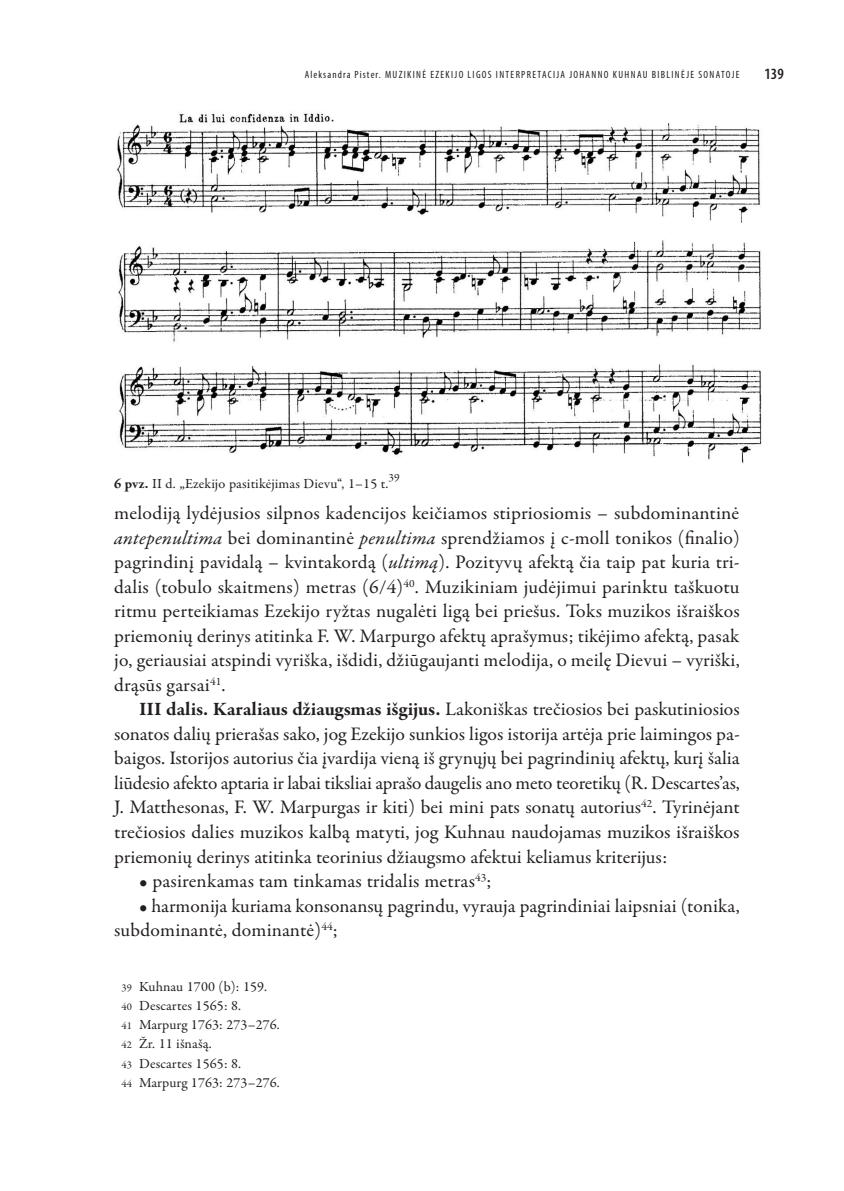
<style>
.page{position:relative;width:844px;height:1191px;background:#fff}
.page>*{position:absolute;margin:0;border:0;box-sizing:border-box;transform-origin:0 0}
.tekstas_menotyra{font:19.25px/24.5px "Garamond Premr Pro";letter-spacing:.005em;color:#231f20;text-align:justify}
.t1{font:600 condensed 15.75px "Myriad Pro";color:#231f20}
.isnasa{font:14px "Garamond Premr Pro";letter-spacing:.01em;color:#231f20}
.paveikslo_pav{font:14px "Garamond Premr Pro";letter-spacing:.01em;color:#231f20}
.paveikslo_pav-2{font:11.2px "Garamond Premr Pro";color:#231f20}
.t2{font:condensed 10.5px "Myriad Pro";letter-spacing:.125em;color:#231f20}
.s1{font-weight:700}
.s2{font-style:italic}
.s3{font-size:10.5px}
</style>
<div class="page">
<img style="left:117px;top:113px;width:645px;height:351px">
<p class="t2" style="left:304px;top:69px;width:436px">Aleksandra Pister. MUZIKINĖ EZEKIJO LIGOS INTERPRETACIJA JOHANNO KUHNAU BIBLINĖJE SONATOJE</p>
<p class="t1" style="left:764px;top:65px;width:21px">139</p>
<p class="paveikslo_pav" style="left:114px;top:475px;width:276px"><span class="s1">6 pvz.</span> II d. „Ezekijo pasitikėjimas Dievu“, 1–15 t.</p>
<p class="paveikslo_pav-2" style="left:388px;top:471px;width:13px">39</p>
<p class="tekstas_menotyra" style="left:114px;top:501px;width:627px">melodiją lydėjusios silpnos kadencijos keičiamos stipriosiomis – subdominantinė <span class="s2">antepenultima</span> bei<sup>39</sup>dominantinė <span class="s2">penultima</span> sprendžiamos į c-moll tonikos (finalio) pagrindinį pavidalą – kvintakordą (<span class="s2">ultimą</span>). Pozityvų afektą čia taip pat kuria tri&shy;dalis (tobulo skaitmens) metras (6/4)<sup>40</sup>. Muzikiniam judėjimui parinktu taškuotu ritmu perteikiamas Ezekijo ryžtas nugalėti ligą bei priešus. Toks muzikos išraiškos priemonių derinys atitinka F. W. Marpurgo afektų aprašymus; tikėjimo afektą, pasak jo, geriausiai atspindi vyriška, išdidi, džiūgaujanti melodija, o meilę Dievui – vyriški, drąsūs garsai<sup>41</sup>.</p>
<p class="tekstas_menotyra" style="left:114px;top:697px;width:627px;text-indent:25px"><span class="s1">III dalis. Karaliaus džiaugsmas išgijus.</span> Lakoniškas trečiosios bei paskutiniosios sonatos dalių prierašas sako, jog Ezekijo sunkios ligos istorija artėja prie laimingos pa&shy;baigos. Istorijos autorius čia įvardija vieną iš grynųjų bei pagrindinių afektų, kurį šalia liūdesio afekto aptaria ir labai tiksliai aprašo daugelis ano meto teoretikų (R. Descartes’as, J. Matthesonas, F. W. Marpurgas ir kiti) bei mini pats sonatų autorius<sup>42</sup>. Tyrinėjant trečiosios dalies muzikos kalbą matyti, jog Kuhnau naudojamas muzikos išraiškos priemonių derinys atitinka teorinius džiaugsmo afektui keliamus kriterijus:</p>
<p class="tekstas_menotyra" style="left:139px;top:869px;width:354px">• pasirenkamas tam tinkamas tridalis metras<sup>43</sup>;</p>
<p class="tekstas_menotyra" style="left:114px;top:893px;width:627px;text-indent:25px">• harmonija kuriama konsonansų pagrindu, vyrauja pagrindiniai laipsniai (tonika, subdominantė, dominantė)<sup>44</sup>;</p>
<p class="isnasa" style="left:122px;top:977px;width:147px"><span class="s3">39</span> Kuhnau 1700 (b): 159.</p>
<p class="isnasa" style="left:122px;top:997px;width:121px"><span class="s3">40</span> Descartes 1565: 8.</p>
<p class="isnasa" style="left:122px;top:1016px;width:160px"><span class="s3">41</span> Marpurg 1763: 273–276.</p>
<p class="isnasa" style="left:122px;top:1035px;width:92px"><span class="s3">42</span> Žr. 11 išnašą.</p>
<p class="isnasa" style="left:122px;top:1054px;width:121px"><span class="s3">43</span> Descartes 1565: 8.</p>
<p class="isnasa" style="left:122px;top:1074px;width:160px"><span class="s3">44</span> Marpurg 1763: 273–276.</p>
</div>
